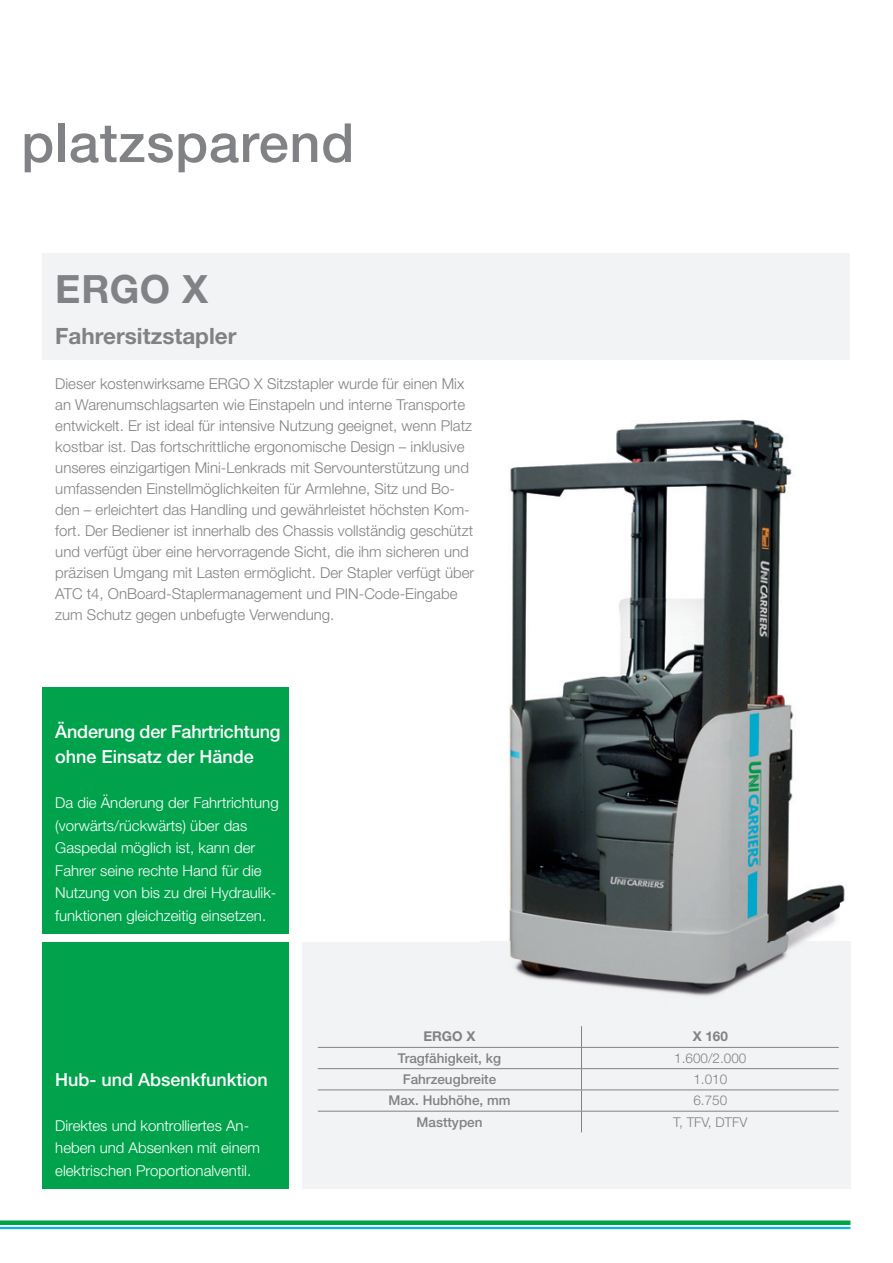
<style>
.page{position:relative;width:893px;height:1263px;background:#fff}
.page>*{position:absolute;margin:0;border:0;box-sizing:border-box;transform-origin:0 0}
.t1{font:500 54px "Helvetica Neue LT Pro";letter-spacing:.015em;color:#808285}
.t2{font:700 39px "Helvetica Neue LT Pro";color:#808285}
.t3{font:700 22.5px "Helvetica Neue LT Pro";color:#808285}
.t4{font:500 18px/25.5px "Helvetica Neue LT Pro";color:#fff}
.t5{font:300 15px/21px "Helvetica Neue LT Pro";color:#808285}
.t6{font:300 15px/22.5px "Helvetica Neue LT Pro";color:#fff}
.t7{font:500 13.5px "Helvetica Neue LT Pro";color:#808285}
.t8{font:300 13.5px "Helvetica Neue LT Pro";color:#808285}
.t9{font:700 13.5px "Helvetica Neue LT Pro";color:#808285}
</style>
<div class="page">
<div style="left:43px;top:687px;width:246px;height:246px;background:#00a34c"></div>
<div style="left:43px;top:942px;width:246px;height:246px;background:#00a34c"></div>
<div style="left:302px;top:942px;width:548px;height:246px;background:#f2f3f4"></div>
<img style="left:480px;top:419px;width:331px;height:523px">
<img style="left:811px;top:884px;width:40px;height:124px">
<img style="left:510px;top:942px;width:340px;height:66px">
<div style="left:43px;top:254px;width:807px;height:106px;background:#f2f3f4"></div>
<hr style="left:318px;top:1047px;width:521px;height:1px;background:#808285">
<hr style="left:318px;top:1068px;width:521px;height:1px;background:#808285">
<hr style="left:318px;top:1089px;width:521px;height:1px;background:#808285">
<hr style="left:318px;top:1111px;width:521px;height:1px;background:#808285">
<svg style="left:581px;top:1026px;width:1px;height:106px"></svg>
<div style="left:0;top:1220px;width:850px;height:5px;background:#00a34c"></div>
<hr style="left:0;top:1227px;width:850px;height:2px;background:#00b9e4">
<h1 class="t1" style="left:21px;top:123px;width:335px">platzsparend</h1>
<h2 class="t2" style="left:55px;top:275px;width:154px">ERGO X</h2>
<h3 class="t3" style="left:55px;top:328px;width:183px">Fahrersitzstapler</h3>
<p class="t5" style="left:55px;top:374px;width:420px">Dieser kostenwirksame ERGO X Sitzstapler wurde für einen Mix an Warenumschlagsarten wie Einstapeln und interne Transporte entwickelt. Er ist ideal für intensive Nutzung geeignet, wenn Platz kostbar ist. Das fortschrittliche ergonomische Design – inklusive unseres einzigartigen Mini-Lenkrads mit Servounterstützung und umfassenden Einstellmöglichkeiten für Armlehne, Sitz und Bo&shy;den – erleichtert das Handling und gewährleistet höchsten Kom&shy;fort. Der Bediener ist innerhalb des Chassis vollständig geschützt und verfügt über eine hervorragende Sicht, die ihm sicheren und präzisen Umgang mit Lasten ermöglicht. Der Stapler verfügt über ATC t4, OnBoard-Staplermanagement und PIN-Code-Eingabe zum Schutz gegen unbefugte Verwendung.</p>
<p class="t4" style="left:55px;top:720px;width:227px">Änderung der Fahrtrichtung ohne Einsatz der Hände</p>
<p class="t6" style="left:55px;top:793px;width:225px">Da die Änderung der Fahrtrichtung (vorwärts/rückwärts) über das Gaspedal möglich ist, kann der Fahrer seine rechte Hand für die Nutzung von bis zu drei Hydraulik&shy;funktionen gleichzeitig einsetzen.</p>
<p class="t4" style="left:55px;top:1068px;width:214px">Hub- und Absenkfunktion</p>
<p class="t6" style="left:55px;top:1116px;width:206px">Direktes und kontrolliertes An&shy;heben und Absenken mit einem elektrischen Proportionalventil.</p>
<p class="t9" style="left:423px;top:1032px;width:54px">ERGO X</p>
<p class="t9" style="left:693px;top:1032px;width:37px">X 160</p>
<p class="t7" style="left:398px;top:1053px;width:105px">Tragfähigkeit, kg</p>
<p class="t8" style="left:674px;top:1053px;width:74px">1.600/2.000</p>
<p class="t7" style="left:403px;top:1074px;width:95px">Fahrzeugbreite</p>
<p class="t8" style="left:693px;top:1074px;width:35px">1.010</p>
<p class="t7" style="left:388px;top:1096px;width:124px">Max. Hubhöhe, mm</p>
<p class="t8" style="left:693px;top:1096px;width:35px">6.750</p>
<p class="t7" style="left:416px;top:1117px;width:68px">Masttypen</p>
<p class="t8" style="left:673px;top:1117px;width:76px">T, TFV, DTFV</p>
</div>
